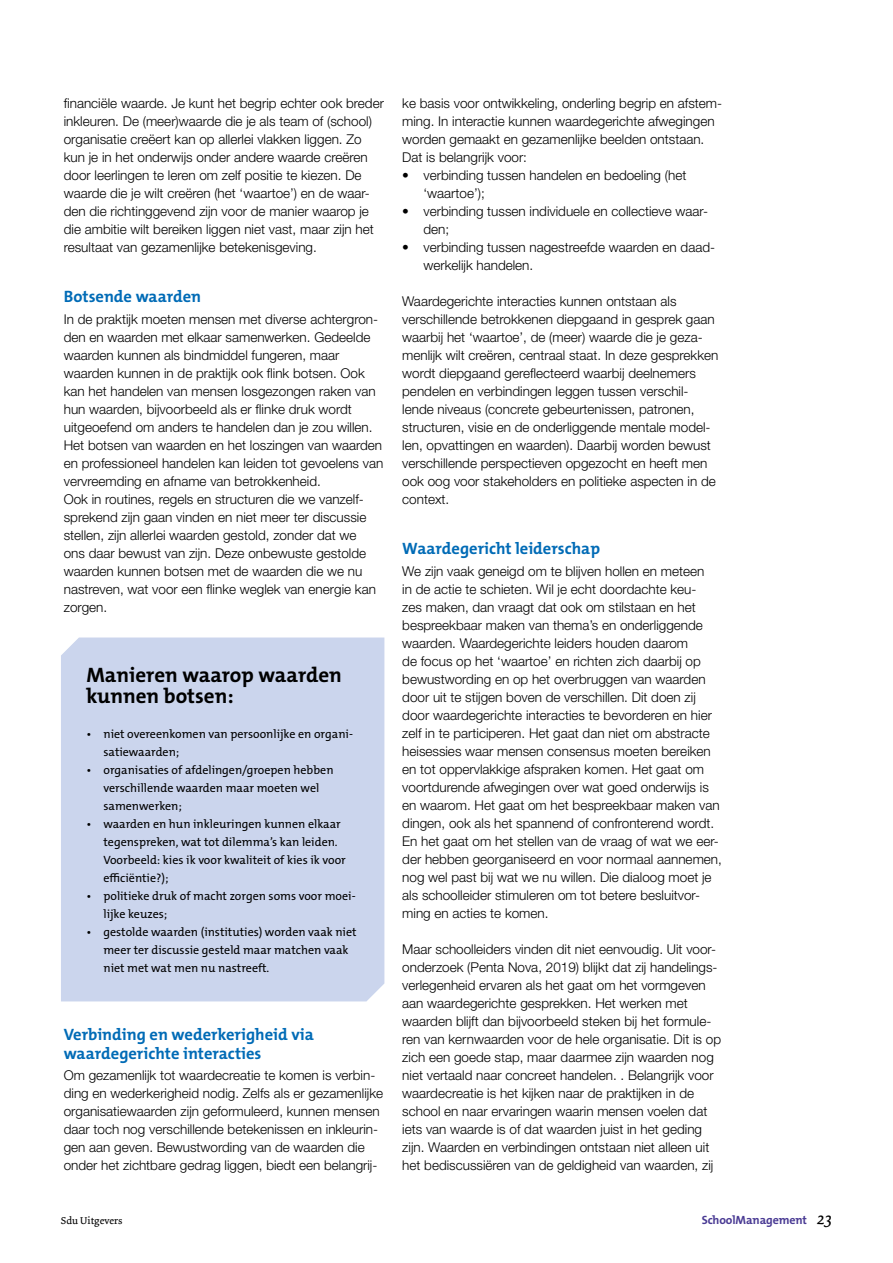
<style>
.page{position:relative;width:893px;height:1263px;background:#fff}
.page>*{position:absolute;margin:0;border:0;box-sizing:border-box;transform-origin:0 0}
.t1{font:700 21px/21px "The Mix B W7";color:#000}
.t2{font:700 16.5px/19.8px "The Mix B W7";color:#006bb6}
.t3{font:300 13.5px/18px "Helvetica Neue LT Std";color:#000}
.t4{font:12px/18px "The Mix B W5 Plain";color:#000}
.t5{font:700 12px "The Mix B W7";letter-spacing:-.01em;color:#4a3b94}
.t6{font:10.5px "Dolly";color:#000}
.s1{font-family:"Dolly";font-weight:400;font-style:italic;font-size:18px;color:#000}
</style>
<div class="page">
<div style="left:61px;top:637px;width:323px;height:364px;background:#cbd5ed"></div>
<p class="t3" style="left:64px;top:94px;width:322px">financiële waarde. Je kunt het begrip echter ook breder inkleuren. De (meer)waarde die je als team of (school) organisatie creëert kan op allerlei vlakken liggen. Zo kun je in het onderwijs onder andere waarde creëren door leerlingen te leren om zelf positie te kiezen. De waarde die je wilt creëren (het ‘waartoe’) en de waar&shy;den die richtinggevend zijn voor de manier waarop je die ambitie wilt bereiken liggen niet vast, maar zijn het resultaat van gezamenlijke betekenisgeving.</p>
<p class="t2" style="left:64px;top:286px;width:139px">Botsende waarden</p>
<p class="t3" style="left:64px;top:310px;width:321px">In de praktijk moeten mensen met diverse achtergron&shy;den en waarden met elkaar samenwerken. Gedeelde waarden kunnen als bindmiddel fungeren, maar waarden kunnen in de praktijk ook flink botsen. Ook kan het handelen van mensen losgezongen raken van hun waarden, bijvoorbeeld als er flinke druk wordt uitgeoefend om anders te handelen dan je zou willen.<br>Het botsen van waarden en het loszingen van waarden en professioneel handelen kan leiden tot gevoelens van vervreemding en afname van betrokkenheid.<br>Ook in routines, regels en structuren die we vanzelf&shy;sprekend zijn gaan vinden en niet meer ter discussie stellen, zijn allerlei waarden gestold, zonder dat we<br>ons daar bewust van zijn. Deze onbewuste gestolde waarden kunnen botsen met de waarden die we nu nastreven, wat voor een flinke weglek van energie kan zorgen.</p>
<h1 class="t1" style="left:86px;top:664px;width:257px">Manieren waarop waarden kunnen botsen:</h1>
<p class="t4" style="left:103px;top:725px;width:251px;text-indent:-17px">• niet overeenkomen van persoonlijke en organi&shy;satiewaarden;</p>
<p class="t4" style="left:103px;top:761px;width:232px;text-indent:-17px">• organisaties of afdelingen/groepen hebben verschillende waarden maar moeten wel samenwerken;</p>
<p class="t4" style="left:103px;top:815px;width:244px;text-indent:-17px">• waarden en hun inkleuringen kunnen elkaar tegenspreken, wat tot dilemma’s kan leiden.<br>Voorbeeld: kies ik voor kwaliteit of kies ik voor efficiëntie?);</p>
<p class="t4" style="left:103px;top:887px;width:254px;text-indent:-17px">• politieke druk of macht zorgen soms voor moei&shy;lijke keuzes;</p>
<p class="t4" style="left:103px;top:923px;width:255px;text-indent:-17px">• gestolde waarden (instituties) worden vaak niet meer ter discussie gesteld maar matchen vaak niet met wat men nu nastreeft.</p>
<p class="t2" style="left:64px;top:1024px;width:252px">Verbinding en wederkerigheid via waardegerichte interacties</p>
<p class="t3" style="left:64px;top:1066px;width:321px">Om gezamenlijk tot waardecreatie te komen is verbin&shy;ding en wederkerigheid nodig. Zelfs als er gezamenlijke organisatiewaarden zijn geformuleerd, kunnen mensen daar toch nog verschillende betekenissen en inkleurin&shy;gen aan geven. Bewustwording van de waarden die onder het zichtbare gedrag liggen, biedt een belangrij-</p>
<p class="t3" style="left:402px;top:94px;width:321px">ke basis voor ontwikkeling, onderling begrip en afstem&shy;ming. In interactie kunnen waardegerichte afwegingen worden gemaakt en gezamenlijke beelden ontstaan.<br>Dat is belangrijk voor:</p>
<p class="t3" style="left:423px;top:166px;width:264px;text-indent:-21px">• verbinding tussen handelen en bedoeling (het ‘waartoe’);</p>
<p class="t3" style="left:423px;top:202px;width:286px;text-indent:-21px">• verbinding tussen individuele en collectieve waar&shy;den;</p>
<p class="t3" style="left:423px;top:238px;width:293px;text-indent:-21px">• verbinding tussen nagestreefde waarden en daad&shy;werkelijk handelen.</p>
<p class="t3" style="left:402px;top:292px;width:318px">Waardegerichte interacties kunnen ontstaan als verschillende betrokkenen diepgaand in gesprek gaan waarbij het ‘waartoe’, de (meer) waarde die je geza&shy;menlijk wilt creëren, centraal staat. In deze gesprekken wordt diepgaand gereflecteerd waarbij deelnemers pendelen en verbindingen leggen tussen verschil&shy;lende niveaus (concrete gebeurtenissen, patronen, structuren, visie en de onderliggende mentale model&shy;len, opvattingen en waarden). Daarbij worden bewust verschillende perspectieven opgezocht en heeft men ook oog voor stakeholders en politieke aspecten in de context.</p>
<p class="t2" style="left:402px;top:538px;width:199px">Waardegericht leiderschap</p>
<p class="t3" style="left:402px;top:562px;width:321px">We zijn vaak geneigd om te blijven hollen en meteen<br>in de actie te schieten. Wil je echt doordachte keu-<br>zes maken, dan vraagt dat ook om stilstaan en het bespreekbaar maken van thema’s en onderliggende waarden. Waardegerichte leiders houden daarom<br>de focus op het ‘waartoe’ en richten zich daarbij op bewustwording en op het overbruggen van waarden door uit te stijgen boven de verschillen. Dit doen zij door waardegerichte interacties te bevorderen en hier zelf in te participeren. Het gaat dan niet om abstracte heisessies waar mensen consensus moeten bereiken en tot oppervlakkige afspraken komen. Het gaat om voortdurende afwegingen over wat goed onderwijs is en waarom. Het gaat om het bespreekbaar maken van dingen, ook als het spannend of confronterend wordt.<br>En het gaat om het stellen van de vraag of wat we eer&shy;der hebben georganiseerd en voor normaal aannemen, nog wel past bij wat we nu willen. Die dialoog moet je als schoolleider stimuleren om tot betere besluitvor&shy;ming en acties te komen.</p>
<p class="t3" style="left:402px;top:940px;width:320px">Maar schoolleiders vinden dit niet eenvoudig. Uit voor&shy;onderzoek (Penta Nova, 2019) blijkt dat zij handelings&shy;verlegenheid ervaren als het gaat om het vormgeven aan waardegerichte gesprekken. Het werken met waarden blijft dan bijvoorbeeld steken bij het formule&shy;ren van kernwaarden voor de hele organisatie. Dit is op zich een goede stap, maar daarmee zijn waarden nog niet vertaald naar concreet handelen. . Belangrijk voor waardecreatie is het kijken naar de praktijken in de school en naar ervaringen waarin mensen voelen dat iets van waarde is of dat waarden juist in het geding zijn. Waarden en verbindingen ontstaan niet alleen uit het bediscussiëren van de geldigheid van waarden, zij</p>
<p class="t6" style="left:61px;top:1214px;width:63px">Sdu Uitgevers</p>
<p class="t5" style="left:702px;top:1212px;width:132px">SchoolManagement <span class="s1">23</span></p>
</div>
